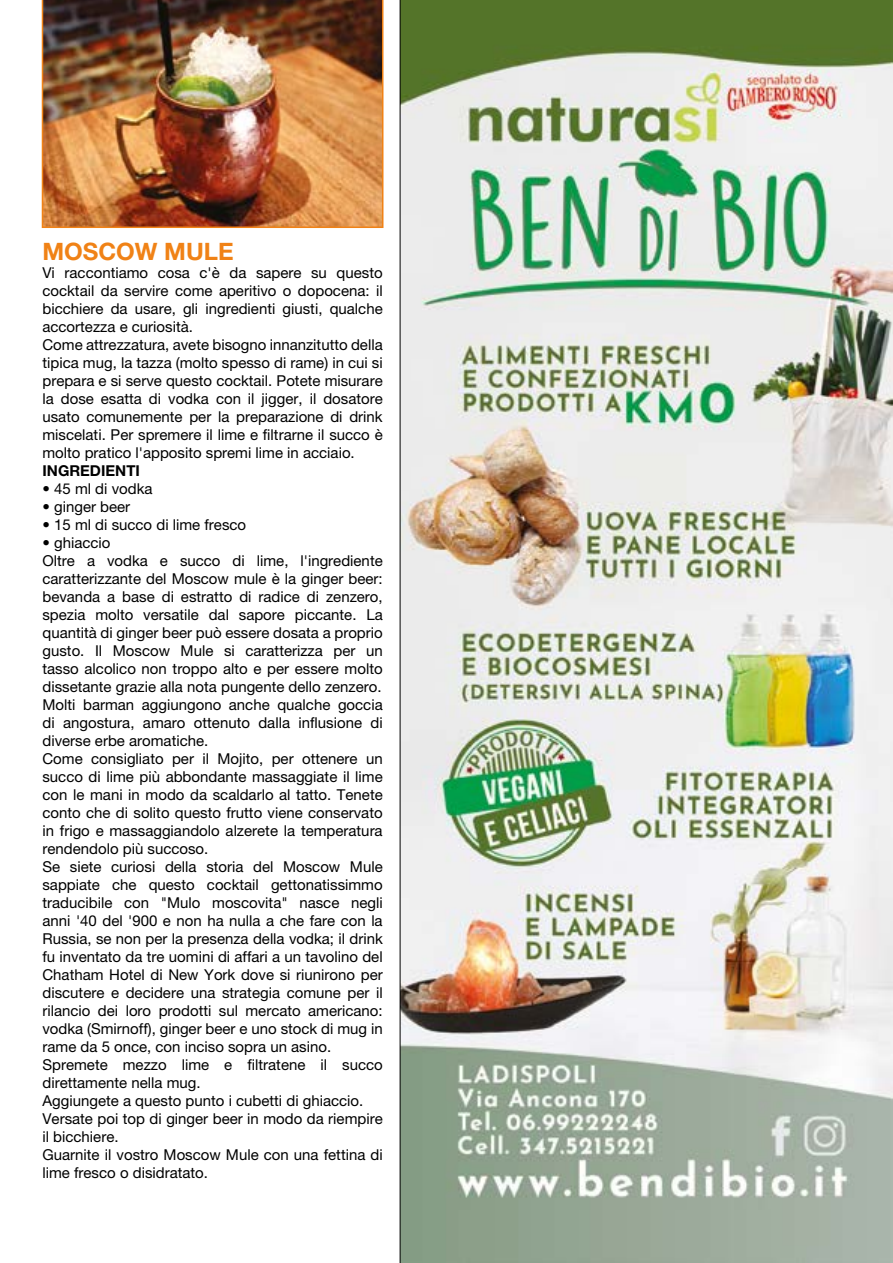
<style>
.page{position:relative;width:893px;height:1263px;background:#fff}
.page>*{position:absolute;margin:0;border:0;box-sizing:border-box;transform-origin:0 0}
.t1{font:700 24px "Helvetica Neue LT Std";color:#f08216}
.t2{font:15px/18px "Helvetica Neue LT Std";color:#000}
.t3{font:700 15px "Helvetica Neue LT Std";color:#000}
</style>
<div class="page">
<img style="left:42px;top:0;width:341px;height:228px">
<img style="left:400px;top:0;width:493px;height:1263px">
<h1 class="t1" style="left:42px;top:237px;width:193px">MOSCOW MULE</h1>
<p class="t2" style="left:42px;top:263px;width:342px">Vi raccontiamo cosa c'è da sapere su questo cocktail da servire come aperitivo o dopocena: il bicchiere da usare, gli ingredienti giusti, qualche accortezza e curiosità.<br>Come attrezzatura, avete bisogno innanzitutto della tipica mug, la tazza (molto spesso di rame) in cui si prepara e si serve questo cocktail. Potete misurare la dose esatta di vodka con il jigger, il dosatore usato comunemente per la preparazione di drink miscelati. Per spremere il lime e filtrarne il succo è molto pratico l'apposito spremi lime in acciaio.</p>
<p class="t3" style="left:42px;top:461px;width:99px">INGREDIENTI</p>
<p class="t2" style="left:42px;top:479px;width:112px">• 45 ml di vodka</p>
<p class="t2" style="left:42px;top:497px;width:89px">• ginger beer</p>
<p class="t2" style="left:42px;top:515px;width:205px">• 15 ml di succo di lime fresco</p>
<p class="t2" style="left:42px;top:533px;width:342px">• ghiaccio<br>Oltre a vodka e succo di lime, l'ingrediente caratterizzante del Moscow mule è la ginger beer: bevanda a base di estratto di radice di zenzero, spezia molto versatile dal sapore piccante. La quantità di ginger beer può essere dosata a proprio gusto. Il Moscow Mule si caratterizza per un tasso alcolico non troppo alto e per essere molto dissetante grazie alla nota pungente dello zenzero.<br>Molti barman aggiungono anche qualche goccia di angostura, amaro ottenuto dalla influsione di diverse erbe aromatiche.<br>Come consigliato per il Mojito, per ottenere un succo di lime più abbondante massaggiate il lime con le mani in modo da scaldarlo al tatto. Tenete conto che di solito questo frutto viene conservato in frigo e massaggiandolo alzerete la temperatura rendendolo più succoso.<br>Se siete curiosi della storia del Moscow Mule sappiate che questo cocktail gettonatissimmo traducibile con "Mulo moscovita" nasce negli anni '40 del '900 e non ha nulla a che fare con la Russia, se non per la presenza della vodka; il drink fu inventato da tre uomini di affari a un tavolino del Chatham Hotel di New York dove si riunirono per discutere e decidere una strategia comune per il rilancio dei loro prodotti sul mercato americano: vodka (Smirnoff), ginger beer e uno stock di mug in rame da 5 once, con inciso sopra un asino.<br>Spremete mezzo lime e filtratene il succo direttamente nella mug.<br>Aggiungete a questo punto i cubetti di ghiaccio.<br>Versate poi top di ginger beer in modo da riempire il bicchiere.<br>Guarnite il vostro Moscow Mule con una fettina di lime fresco o disidratato.</p>
</div>
